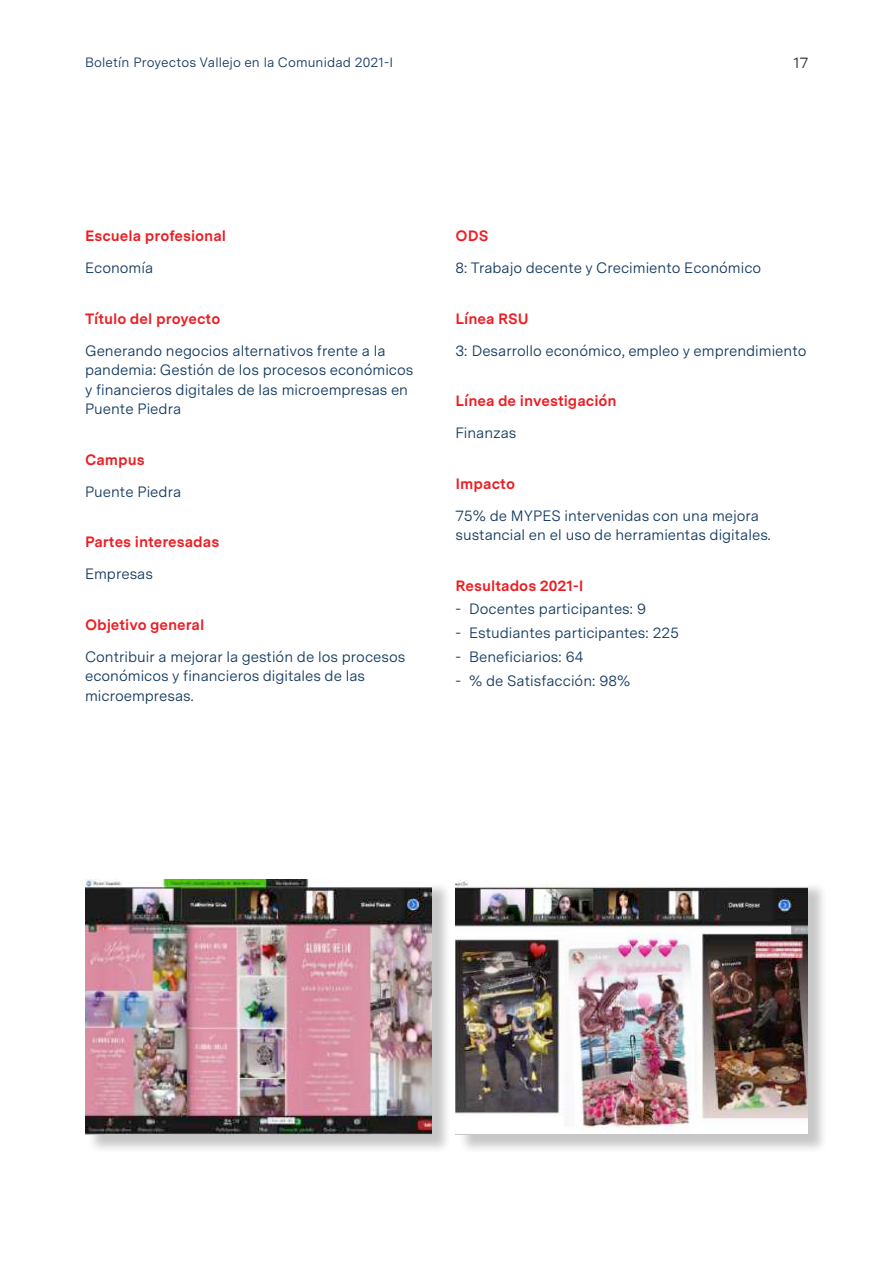
<style>
.page{position:relative;width:893px;height:1263px;background:#fff}
.page>*{position:absolute;margin:0;border:0;box-sizing:border-box;transform-origin:0 0}
.t1{font:15px/19.5px "Messina Sans";color:#11385e}
.t2{font:700 15px "Messina Sans";color:#ee1d23}
.t3{font:15px "Messina Sans";color:#231f20}
.t4{font:13.5px "Messina Sans";letter-spacing:.01em;color:#11385e}
</style>
<div class="page">
<div style="left:88px;top:882px;width:363px;height:272px;background:#231f20;opacity:.25"></div>
<img style="left:85px;top:879px;width:347px;height:255px">
<div style="left:458px;top:882px;width:370px;height:272px;background:#231f20;opacity:.25"></div>
<img style="left:455px;top:880px;width:353px;height:254px">
<p class="t4" style="left:85px;top:52px;width:310px">Boletín Proyectos Vallejo en la Comunidad 2021-I</p>
<p class="t3" style="left:794px;top:51px;width:16px">17</p>
<p class="t2" style="left:85px;top:224px;width:143px">Escuela profesional</p>
<p class="t1" style="left:85px;top:258px;width:70px">Economía</p>
<p class="t2" style="left:85px;top:307px;width:137px">Título del proyecto</p>
<p class="t1" style="left:85px;top:340px;width:330px">Generando negocios alternativos frente a la pandemia: Gestión de los procesos económicos y financieros digitales de las microempresas en Puente Piedra</p>
<p class="t2" style="left:85px;top:448px;width:61px">Campus</p>
<p class="t1" style="left:85px;top:481px;width:98px">Puente Piedra</p>
<p class="t2" style="left:85px;top:530px;width:136px">Partes interesadas</p>
<p class="t1" style="left:85px;top:564px;width:69px">Empresas</p>
<p class="t2" style="left:85px;top:613px;width:121px">Objetivo general</p>
<p class="t1" style="left:85px;top:646px;width:322px">Contribuir a mejorar la gestión de los procesos económicos y financieros digitales de las microempresas.</p>
<p class="t2" style="left:455px;top:224px;width:34px">ODS</p>
<p class="t1" style="left:455px;top:258px;width:307px">8: Trabajo decente y Crecimiento Económico</p>
<p class="t2" style="left:455px;top:307px;width:75px">Línea RSU</p>
<p class="t1" style="left:455px;top:340px;width:352px">3: Desarrollo económico, empleo y emprendimiento</p>
<p class="t2" style="left:455px;top:389px;width:163px">Línea de investigación</p>
<p class="t1" style="left:455px;top:423px;width:63px">Finanzas</p>
<p class="t2" style="left:455px;top:472px;width:61px">Impacto</p>
<p class="t1" style="left:455px;top:505px;width:317px">75% de MYPES intervenidas con una mejora sustancial en el uso de herramientas digitales.</p>
<p class="t2" style="left:455px;top:574px;width:129px">Resultados 2021-I</p>
<p class="t1" style="left:455px;top:599px;width:192px">- Docentes participantes: 9</p>
<p class="t1" style="left:455px;top:623px;width:225px">- Estudiantes participantes: 225</p>
<p class="t1" style="left:455px;top:646px;width:129px">- Beneficiarios: 64</p>
<p class="t1" style="left:455px;top:670px;width:176px">- % de Satisfacción: 98%</p>
</div>
